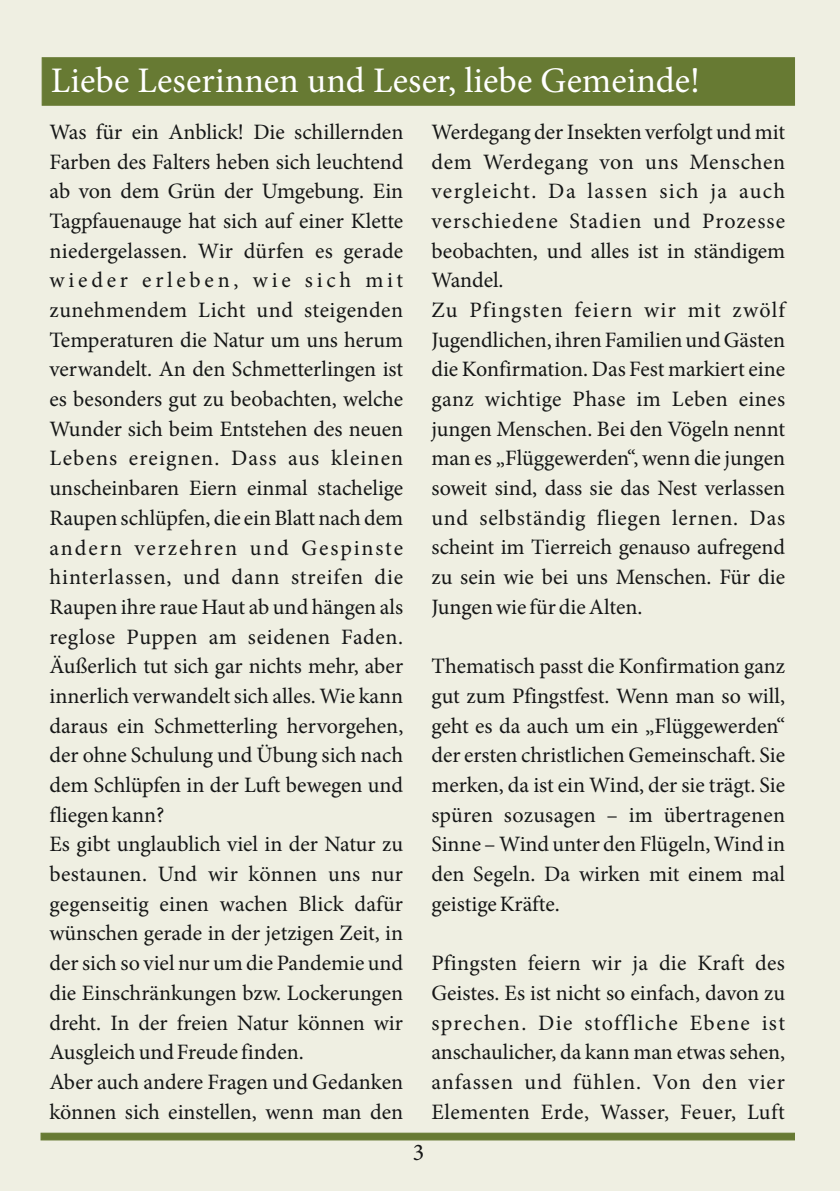
<style>
.page{position:relative;width:840px;height:1191px;background:#fff}
.page>*{position:absolute;margin:0;border:0;box-sizing:border-box;transform-origin:0 0}
.t1{font:36px "Minion Pro";color:#fff}
.t2{font:24px "Minion Pro";color:#151616}
.t3{font:22px/29.6px "Minion Pro";color:#151616}
</style>
<div class="page">
<div style="left:0;top:0;width:839px;height:1191px;background:#efefe2"></div>
<div style="left:40px;top:1132px;width:754px;height:8px;background:#677a33;border:1px solid #677a33"></div>
<div style="left:42px;top:57px;width:752px;height:49px;background:#677a33;border:1px solid #677a33"></div>
<h1 class="t1" style="left:51px;top:56px;width:650px">Liebe Leserinnen und Leser, liebe Gemeinde!</h1>
<p class="t3" style="left:49px;top:117px;width:355px">Was für ein Anblick! Die schillernden Farben des Falters heben sich leuchtend ab von dem Grün der Umgebung. Ein Tagpfauenauge hat sich auf einer Klette niedergelassen. Wir dürfen es gerade wieder erleben, wie sich mit zunehmendem Licht und steigenden Temperaturen die Natur um uns herum verwandelt. An den Schmetterlingen ist es besonders gut zu beobachten, welche Wunder sich beim Entstehen des neuen Lebens ereignen. Dass aus kleinen unscheinbaren Eiern einmal stachelige Raupen schlüpfen, die ein Blatt nach dem andern verzehren und Gespinste hinterlassen, und dann streifen die Raupen ihre raue Haut ab und hängen als reglose Puppen am seidenen Faden.<br>Äußerlich tut sich gar nichts mehr, aber innerlich verwandelt sich alles. Wie kann daraus ein Schmetterling hervorgehen, der ohne Schulung und Übung sich nach dem Schlüpfen in der Luft bewegen und fliegen kann?<br>Es gibt unglaublich viel in der Natur zu bestaunen. Und wir können uns nur gegenseitig einen wachen Blick dafür wünschen gerade in der jetzigen Zeit, in der sich so viel nur um die Pandemie und die Einschränkungen bzw. Lockerungen dreht. In der freien Natur können wir Ausgleich und Freude finden.<br>Aber auch andere Fragen und Gedanken können sich einstellen, wenn man den</p>
<p class="t3" style="left:431px;top:117px;width:355px">Werdegang der Insekten verfolgt und mit dem Werdegang von uns Menschen vergleicht. Da lassen sich ja auch verschiedene Stadien und Prozesse beobachten, und alles ist in ständigem Wandel.<br>Zu Pfingsten feiern wir mit zwölf Jugendlichen, ihren Familien und Gästen die Konfirmation. Das Fest markiert eine ganz wichtige Phase im Leben eines jungen Menschen. Bei den Vögeln nennt man es „Flüggewerden“, wenn die jungen soweit sind, dass sie das Nest verlassen und selbständig fliegen lernen. Das scheint im Tierreich genauso aufregend zu sein wie bei uns Menschen. Für die Jungen wie für die Alten.</p>
<p class="t3" style="left:431px;top:651px;width:355px;text-align:justify">Thematisch passt die Konfirmation ganz gut zum Pfingstfest. Wenn man so will, geht es da auch um ein „Flüggewerden“ der ersten christlichen Gemeinschaft. Sie merken, da ist ein Wind, der sie trägt. Sie spüren sozusagen – im übertragenen Sinne – Wind unter den Flügeln, Wind in den Segeln. Da wirken mit einem mal geistige Kräfte.</p>
<p class="t3" style="left:431px;top:948px;width:355px;text-align:justify">Pfingsten feiern wir ja die Kraft des Geistes. Es ist nicht so einfach, davon zu sprechen. Die stoffliche Ebene ist anschaulicher, da kann man etwas sehen, anfassen und fühlen. Von den vier Elementen Erde, Wasser, Feuer, Luft</p>
<p class="t2" style="left:412px;top:1136px;width:13px">3</p>
</div>
